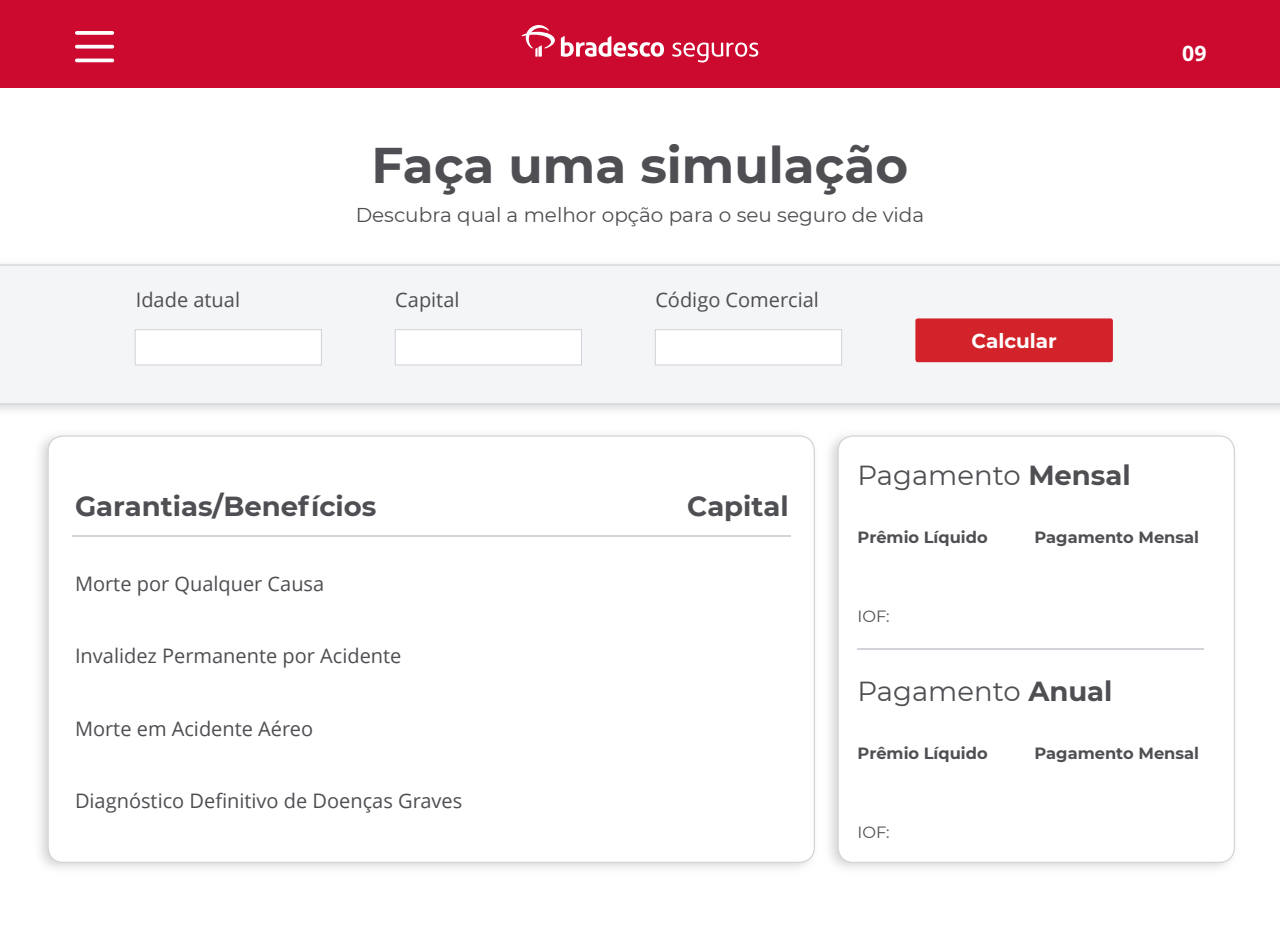
<style>
.page{position:relative;width:1280px;height:944px;background:#fff}
.page>*{position:absolute;margin:0;border:0;box-sizing:border-box;transform-origin:0 0}
.t1{font:700 50px "Montserrat";color:#4e4e53}
.t2{font:27.5px "Montserrat";color:#4e4e53}
.t3{font:700 27.5px "Montserrat";color:#4e4e53}
.t4{font:700 21.25px "Open Sans";color:#fff}
.t5{font:20px "Open Sans";color:#4e4e53}
.t6{font:20px "Montserrat";color:#4e4e53}
.t7{font:700 20px "Montserrat";color:#fff}
.t8{font:700 16.25px "Montserrat";color:#4e4e53}
.t9{font:16.25px "Montserrat";color:#4e4e53}
.s1{font-weight:700}
</style>
<div class="page">
<div style="left:0;top:0;width:1280px;height:88px;background:#cc092f"></div>
<svg style="left:522px;top:25px;width:236px;height:37px"></svg>
<svg style="left:40px;top:435px;width:775px;height:433px;fill:#e7e7e7"></svg>
<div style="left:48px;top:436px;width:766px;height:426px;background:#fff;border-radius:15px"></div>
<svg style="left:0;top:404px;width:1280px;height:6px;fill:#eaeaea"></svg>
<div style="left:0;top:264px;width:1280px;height:140px;background:#f4f5f7"></div>
<svg style="left:830px;top:435px;width:405px;height:433px;fill:#e7e7e7"></svg>
<div style="left:838px;top:436px;width:396px;height:426px;background:#fff;border-radius:15px"></div>
<hr style="left:72px;top:535px;width:719px;height:1px;background:#d2d4da">
<hr style="left:858px;top:648px;width:346px;height:2px;background:#d2d4da">
<div style="left:135px;top:330px;width:186px;height:35px;background:#fff"></div>
<div style="left:135px;top:329px;width:187px;height:36px;border:1px solid #d2d4da"></div>
<div style="left:915px;top:318px;width:198px;height:44px;background:#d2232a;border-radius:2px"></div>
<div style="left:395px;top:330px;width:187px;height:35px;background:#fff"></div>
<div style="left:395px;top:329px;width:187px;height:36px;border:1px solid #d2d4da"></div>
<div style="left:655px;top:330px;width:187px;height:35px;background:#fff"></div>
<div style="left:655px;top:329px;width:187px;height:36px;border:1px solid #d2d4da"></div>
<svg style="left:75px;top:31px;width:39px;height:4px"></svg>
<svg style="left:75px;top:45px;width:39px;height:4px"></svg>
<hr style="left:75px;top:59px;width:39px;height:3px;background:#fff;border-radius:2px">
<h1 class="t1" style="left:372px;top:129px;width:538px">Faça uma simulação</h1>
<p class="t5" style="left:136px;top:286px;width:106px">Idade atual</p>
<p class="t6" style="left:356px;top:201px;width:570px">Descubra qual a melhor opção para o seu seguro de vida</p>
<p class="t5" style="left:395px;top:286px;width:66px">Capital</p>
<p class="t5" style="left:655px;top:286px;width:165px">Código Comercial</p>
<p class="t7" style="left:971px;top:327px;width:87px">Calcular</p>
<h2 class="t2" style="left:858px;top:456px;width:275px">Pagamento <span class="s1">Mensal</span></h2>
<h2 class="t3" style="left:75px;top:486px;width:303px">Garantias/Benefícios</h2>
<h2 class="t3" style="left:687px;top:486px;width:103px">Capital</h2>
<p class="t4" style="left:1182px;top:39px;width:26px">09</p>
<p class="t5" style="left:75px;top:570px;width:251px">Morte por Qualquer Causa</p>
<p class="t5" style="left:75px;top:642px;width:328px">Invalidez Permanente por Acidente</p>
<p class="t5" style="left:75px;top:715px;width:240px">Morte em Acidente Aéreo</p>
<p class="t5" style="left:75px;top:787px;width:389px">Diagnóstico Definitivo de Doenças Graves</p>
<p class="t8" style="left:858px;top:525px;width:132px">Prêmio Líquido</p>
<p class="t9" style="left:858px;top:605px;width:34px">IOF:</p>
<p class="t8" style="left:1034px;top:525px;width:166px">Pagamento Mensal</p>
<h2 class="t2" style="left:858px;top:672px;width:257px">Pagamento <span class="s1">Anual</span></h2>
<p class="t8" style="left:858px;top:741px;width:132px">Prêmio Líquido</p>
<p class="t9" style="left:858px;top:821px;width:34px">IOF:</p>
<p class="t8" style="left:1034px;top:741px;width:166px">Pagamento Mensal</p>
</div>
